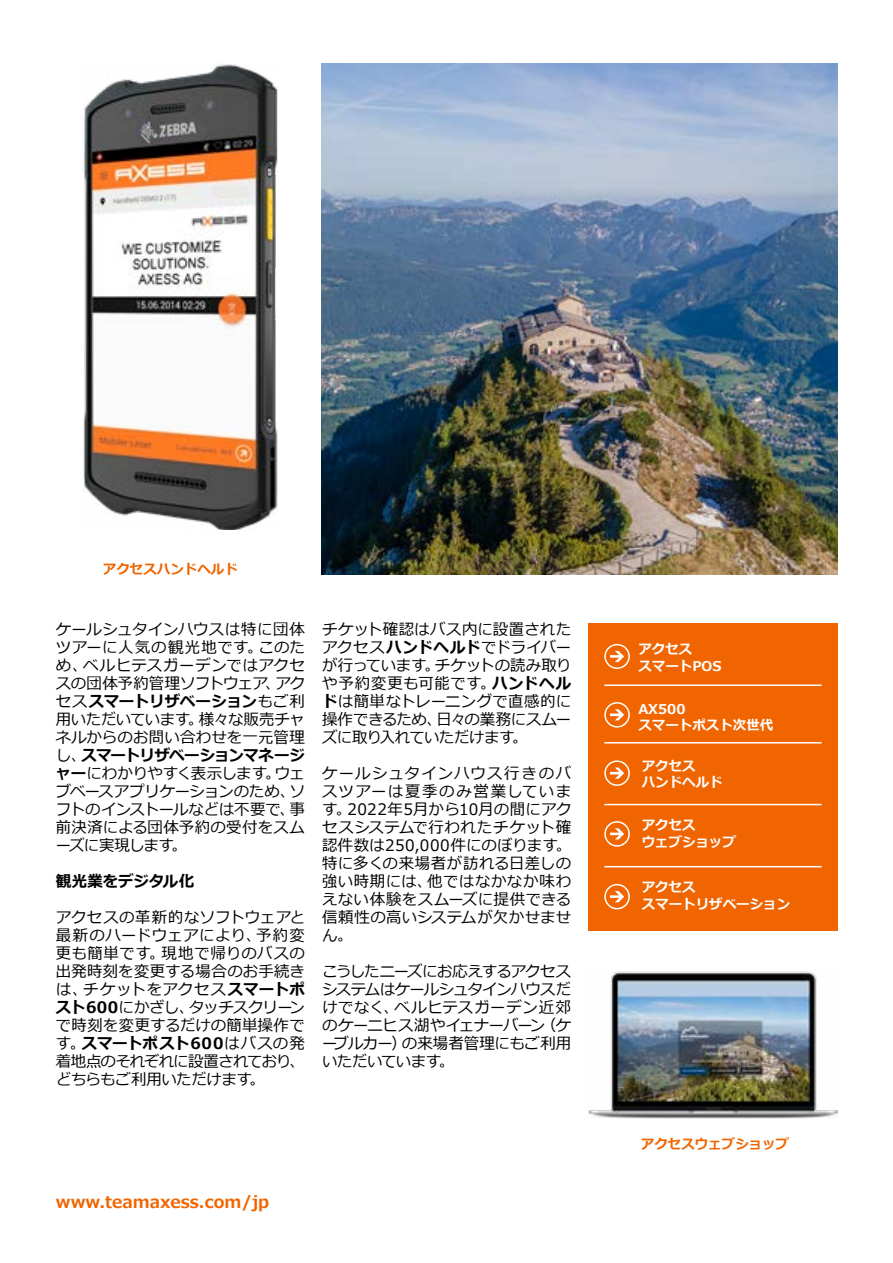
<style>
.page{position:relative;width:893px;height:1263px;background:#fff}
.page>*{position:absolute;margin:0;border:0;box-sizing:border-box;transform-origin:0 0}
.t1{font:700 16.5px "Meiryo";color:#f06500}
.t2{font:15.75px/18px "Meiryo";letter-spacing:-.005em;color:#000;text-align:justify}
.t3{font:700 15.75px "Meiryo";letter-spacing:.01em;color:#000}
.t4{font:700 13.5px/16.5px "Meiryo";color:#fff}
.t5{font:700 13.5px "Meiryo";color:#f06500}
.s1{font-weight:700}
</style>
<div class="page">
<img style="left:83px;top:64px;width:195px;height:466px">
<img style="left:322px;top:64px;width:516px;height:510px">
<div style="left:588px;top:623px;width:250px;height:307px;background:#f06500"></div>
<hr style="left:604px;top:804px;width:218px;height:1px;background:#fff">
<hr style="left:604px;top:866px;width:218px;height:1px;background:#fff">
<hr style="left:604px;top:742px;width:218px;height:1px;background:#fff">
<hr style="left:604px;top:684px;width:218px;height:2px;background:#fff">
<svg style="left:604px;top:644px;width:26px;height:25px"></svg>
<svg style="left:604px;top:821px;width:26px;height:26px"></svg>
<svg style="left:604px;top:884px;width:26px;height:25px"></svg>
<svg style="left:604px;top:760px;width:26px;height:26px"></svg>
<svg style="left:604px;top:702px;width:26px;height:26px"></svg>
<img style="left:588px;top:972px;width:250px;height:147px">
<div style="left:213px;top:186px;width:36px;height:11px;background:#e9eae8"></div>
<p class="t5" style="left:103px;top:560px;width:136px">アクセスハンドヘルド</p>
<p class="t2" style="left:56px;top:621px;width:251px">ケールシュタインハウスは特に団体ツアーに人気の観光地です。このため、ベルヒテスガーデンではアクセスの団体予約管理ソフトウェア、アクセス<span class="s1">スマートリザベーション</span>もご利用いただいています。様々な販売チャネルからのお問い合わせを一元管理し、<span class="s1">スマートリザベーションマネージャー</span>にわかりやすく表示します。ウェブベースアプリケーションのため、ソフトのインストールなどは不要で、事前決済による団体予約の受付をスムーズに実現します。</p>
<p class="t3" style="left:56px;top:870px;width:140px">観光業をデジタル化</p>
<p class="t2" style="left:56px;top:909px;width:251px">アクセスの革新的なソフトウェアと最新のハードウェアにより、予約変更も簡単です。現地で帰りのバスの出発時刻を変更する場合のお手続きは、チケットをアクセス<span class="s1">スマートポスト600</span>にかざし、タッチスクリーンで時刻を変更するだけの簡単操作です。<span class="s1">スマートポスト600</span>はバスの発着地点のそれぞれに設置されており、どちらもご利用いただけます。</p>
<p class="t2" style="left:322px;top:621px;width:251px">チケット確認はバス内に設置されたアクセス<span class="s1">ハンドヘルド</span>でドライバーが行っています。チケットの読み取りや予約変更も可能です。<span class="s1">ハンドヘルド</span>は簡単なトレーニングで直感的に操作できるため、日々の業務にスムーズに取り入れていただけます。</p>
<p class="t2" style="left:322px;top:765px;width:251px">ケールシュタインハウス行きのバスツアーは夏季のみ営業しています。2022年5月から10月の間にアクセスシステムで行われたチケット確認件数は250,000件にのぼります。特に多くの来場者が訪れる日差しの強い時期には、他ではなかなか味わえない体験をスムーズに提供できる信頼性の高いシステムが欠かせません。</p>
<p class="t2" style="left:322px;top:963px;width:251px">こうしたニーズにお応えするアクセスシステムはケールシュタインハウスだけでなく、ベルヒテスガーデン近郊のケーニヒス湖やイェナーバーン（ケーブルカー）の来場者管理にもご利用いただいています。</p>
<p class="t1" style="left:56px;top:1190px;width:215px">www.teamaxess.com/jp</p>
<p class="t4" style="left:638px;top:642px;width:85px">アクセス<br>スマートPOS</p>
<p class="t4" style="left:638px;top:701px;width:136px">AX500<br>スマートポスト次世代</p>
<p class="t4" style="left:642px;top:758px;width:82px">アクセス<br>ハンドヘルド</p>
<p class="t4" style="left:642px;top:817px;width:96px">アクセス<br>ウェブショップ</p>
<p class="t4" style="left:642px;top:880px;width:150px">アクセス<br>スマートリザベーション</p>
<p class="t5" style="left:641px;top:1135px;width:150px">アクセスウェブショップ</p>
</div>
